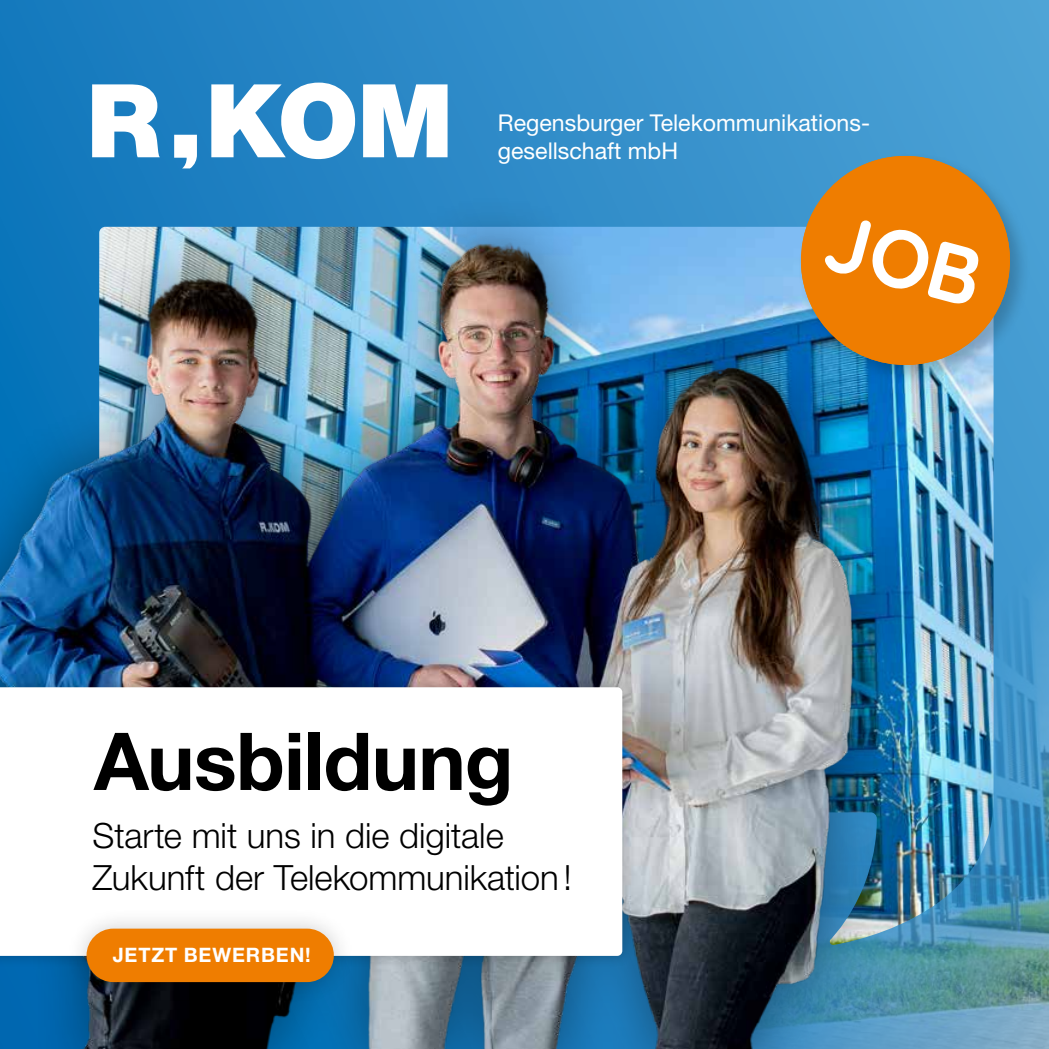
<style>
.page{position:relative;width:1049px;height:1049px;background:#fff}
.page>*{position:absolute;margin:0;border:0;box-sizing:border-box;transform-origin:0 0}
.t1{font:700 80px "Helvetica Neue LT Std";letter-spacing:-.01em;color:#000}
.t2{font:300 34.75px/41.8px "Helvetica Neue LT Std";color:#000}
.t3{font:23.25px/27.8px "Helvetica Neue LT Std";color:#fff}
.t4{font:700 20px "Helvetica Neue LT Std";letter-spacing:.04em;color:#fff}
</style>
<div class="page">
<img style="left:0;top:0;width:1049px;height:1049px">
<svg style="left:92px;top:84px;width:68px;height:73px"></svg>
<svg style="left:211px;top:83px;width:144px;height:76px"></svg>
<svg style="left:363px;top:84px;width:84px;height:73px"></svg>
<svg style="left:174px;top:135px;width:23px;height:33px"></svg>
<div style="left:797px;top:152px;width:234px;height:234px;background:#000;opacity:.2"></div>
<svg style="left:796px;top:151px;width:218px;height:40px"></svg>
<svg style="left:799px;top:156px;width:215px;height:214px;background:#b4894d"></svg>
<svg style="left:908px;top:220px;width:71px;height:83px"></svg>
<div style="left:0;top:191px;width:908px;height:858px;background:#000;opacity:.4"></div>
<img style="left:0;top:213px;width:875px;height:836px">
<div style="left:0;top:674px;width:635px;height:294px;background:#000;opacity:.25"></div>
<svg style="left:0;top:687px;width:622px;height:269px"></svg>
<div style="left:65px;top:906px;width:290px;height:98px;background:#000;opacity:.2"></div>
<div style="left:87px;top:928px;width:247px;height:54px;background:#ef7d00;border-radius:27px"></div>
<svg style="left:0;top:770px;width:1px;height:279px"></svg>
<p class="t3" style="left:498px;top:108px;width:374px">Regensburger Telekommunikations&shy;gesellschaft mbH</p>
<h1 class="t1" style="left:94px;top:712px;width:421px">Ausbildung</h1>
<p class="t2" style="left:92px;top:814px;width:481px">Starte mit uns in die digitale<br>Zukunft der Telekommunikation!</p>
<p class="t4" style="left:113px;top:943px;width:200px">JETZT BEWERBEN!</p>
</div>
